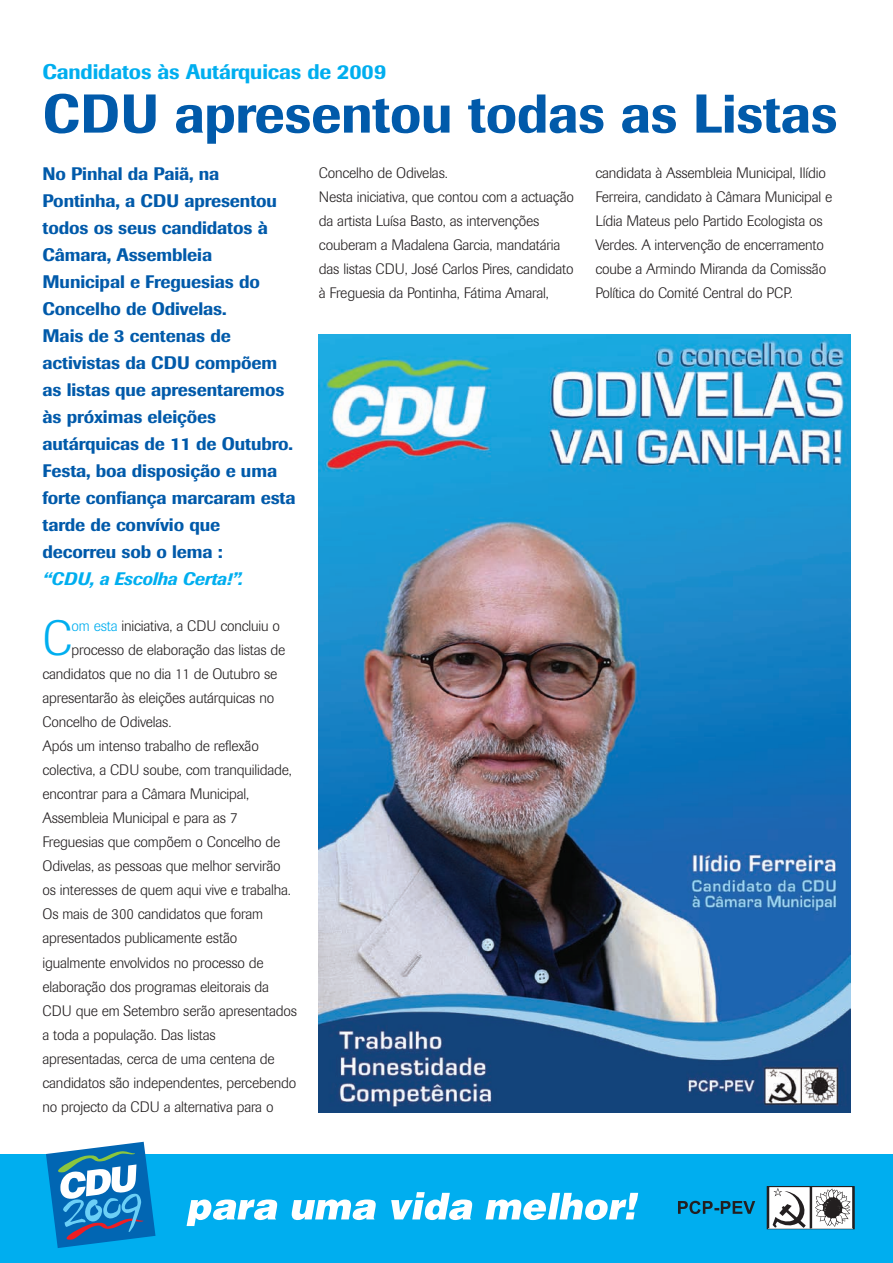
<style>
.page{position:relative;width:893px;height:1263px;background:#fff}
.page>*{position:absolute;margin:0;border:0;box-sizing:border-box;transform-origin:0 0}
.t1{font:500 54px "Imago";letter-spacing:-.005em;color:#015aaa}
.t2{font:300 49.05px "Imago";color:#00aeef}
.t3{font:500 21px "Imago";letter-spacing:-.005em;color:#00aeef}
.t4{font:500 18px/27px "Imago";letter-spacing:-.005em;color:#015aaa}
.t5{font:italic 500 18px "Imago";letter-spacing:-.005em;color:#00aeef}
.t6{font:300 15px/24px "Imago";letter-spacing:-.01em;color:#231f20}
.s1{color:#00aeef}
</style>
<div class="page">
<div style="left:0;top:1154px;width:893px;height:109px;background:#00aeef"></div>
<svg style="left:187px;top:1192px;width:451px;height:34px"></svg>
<div style="left:767px;top:1186px;width:87px;height:43px;border:1px solid #231f20"></div>
<div style="left:768px;top:1187px;width:42px;height:41px;background:#fff"></div>
<div style="left:768px;top:1187px;width:43px;height:41px;border:1px solid #231f20"></div>
<div style="left:811px;top:1187px;width:42px;height:41px;background:#fff"></div>
<div style="left:811px;top:1187px;width:42px;height:41px;border:1px solid #231f20"></div>
<svg style="left:815px;top:1188px;width:36px;height:39px"></svg>
<svg style="left:773px;top:1188px;width:33px;height:40px"></svg>
<svg style="left:678px;top:1201px;width:77px;height:13px"></svg>
<svg style="left:46px;top:1142px;width:109px;height:106px"></svg>
<img style="left:319px;top:334px;width:531px;height:779px">
<h3 class="t3" style="left:43px;top:64px;width:345px">Candidatos às Autárquicas de 2009</h3>
<h1 class="t1" style="left:43px;top:94px;width:797px">CDU apresentou todas as Listas</h1>
<p class="t4" style="left:43px;top:162px;width:255px">No Pinhal da Paiã, na<br>Pontinha, a CDU apresentou todos os seus candidatos à<br>Câmara, Assembleia<br>Municipal e Freguesias do<br>Concelho de Odivelas.<br>Mais de 3 centenas de activistas da CDU compõem as listas que apresentaremos às próximas eleições autárquicas de 11 de Outubro.<br>Festa, boa disposição e uma forte confiança marcaram esta tarde de convívio que decorreu sob o lema :</p>
<p class="t5" style="left:43px;top:573px;width:202px">“CDU, a Escolha Certa!”.</p>
<p class="t6" style="left:319px;top:162px;width:256px">Concelho de Odivelas.<br>Nesta iniciativa, que contou com a actuação da artista Luísa Basto, as intervenções couberam a Madalena Garcia, mandatária das listas CDU, José Carlos Pires, candidato à Freguesia da Pontinha, Fátima Amaral,</p>
<p class="t6" style="left:595px;top:162px;width:238px">candidata à Assembleia Municipal, Ilídio Ferreira, candidato à Câmara Municipal e Lídia Mateus pelo Partido Ecologista os Verdes. A intervenção de encerramento coube a Armindo Miranda da Comissão Política do Comité Central do PCP.</p>
<h2 class="t2" style="left:43px;top:621px;width:31px">C</h2>
<p class="t6" style="left:72px;top:616px;width:210px"><span class="s1">om esta</span> iniciativa, a CDU concluiu o</p>
<p class="t6" style="left:72px;top:640px;width:215px">processo de elaboração das listas de</p>
<p class="t6" style="left:43px;top:664px;width:236px">candidatos que no dia 11 de Outubro se</p>
<p class="t6" style="left:43px;top:688px;width:233px">apresentarão às eleições autárquicas no</p>
<p class="t6" style="left:43px;top:712px;width:130px">Concelho de Odivelas.</p>
<p class="t6" style="left:43px;top:736px;width:218px">Após um intenso trabalho de reflexão</p>
<p class="t6" style="left:43px;top:760px;width:251px">colectiva, a CDU soube, com tranquilidade,</p>
<p class="t6" style="left:43px;top:784px;width:208px">encontrar para a Câmara Municipal,</p>
<p class="t6" style="left:43px;top:808px;width:196px">Assembleia Municipal e para as 7</p>
<p class="t6" style="left:43px;top:832px;width:239px">Freguesias que compõem o Concelho de</p>
<p class="t6" style="left:43px;top:856px;width:240px">Odivelas, as pessoas que melhor servirão</p>
<p class="t6" style="left:43px;top:880px;width:250px">os interesses de quem aqui vive e trabalha.</p>
<p class="t6" style="left:43px;top:904px;width:222px">Os mais de 300 candidatos que foram</p>
<p class="t6" style="left:43px;top:928px;width:196px">apresentados publicamente estão</p>
<p class="t6" style="left:43px;top:952px;width:223px">igualmente envolvidos no processo de</p>
<p class="t6" style="left:43px;top:976px;width:228px">elaboração dos programas eleitorais da</p>
<p class="t6" style="left:43px;top:1000px;width:256px">CDU que em Setembro serão apresentados</p>
<p class="t6" style="left:43px;top:1024px;width:175px">a toda a população. Das listas</p>
<p class="t6" style="left:43px;top:1048px;width:234px">apresentadas, cerca de uma centena de</p>
<p class="t6" style="left:43px;top:1072px;width:255px">candidatos são independentes, percebendo</p>
<p class="t6" style="left:43px;top:1096px;width:232px">no projecto da CDU a alternativa para o</p>
</div>
